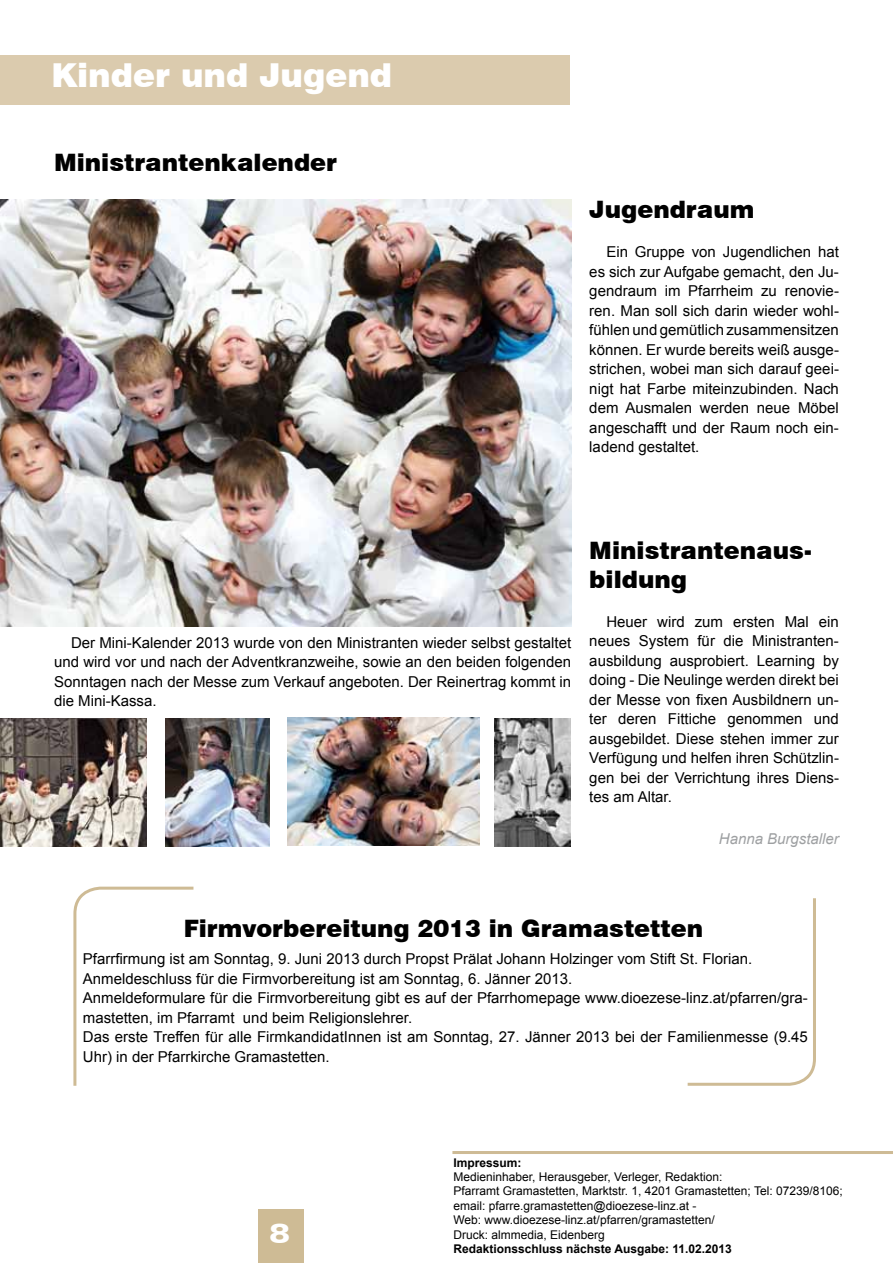
<style>
.page{position:relative;width:893px;height:1263px;background:#fff}
.page>*{position:absolute;margin:0;border:0;box-sizing:border-box;transform-origin:0 0}
.t1{font:900 33px "Swiss 721 BT";color:#fff}
.t2{font:900 expanded 27px "Zurich BT";color:#fff}
.t3{font:900 24px/28.8px "Swiss 721 BT";color:#000}
.t4{font:15px/19.5px "Arial";color:#000;text-align:justify}
.t5{font:italic 15px "Arial";color:#9ea0a2}
.t6{font:12px/14.4px "Arial";color:#000}
.t7{font:700 12px "Arial";color:#000}
</style>
<div class="page">
<img style="left:0;top:200px;width:571px;height:427px">
<img style="left:0;top:719px;width:147px;height:127px">
<img style="left:166px;top:719px;width:104px;height:127px">
<img style="left:494px;top:719px;width:76px;height:127px">
<img style="left:287px;top:718px;width:192px;height:127px">
<div style="left:258px;top:1209px;width:45px;height:54px;background:#cebb95"></div>
<div style="left:0;top:55px;width:570px;height:49px;background:#dbcbae"></div>
<hr style="left:452px;top:1151px;width:441px;height:3px;background:#cebb95">
<svg style="left:687px;top:898px;width:129px;height:188px"></svg>
<svg style="left:73px;top:886px;width:121px;height:200px"></svg>
<h1 class="t1" style="left:51px;top:56px;width:342px">Kinder und Jugend</h1>
<h3 class="t3" style="left:54px;top:148px;width:285px">Ministrantenkalender</h3>
<h3 class="t3" style="left:589px;top:195px;width:167px">Jugendraum</h3>
<p class="t4" style="left:589px;top:242px;width:251px;text-indent:17px">Ein Gruppe von Jugendlichen hat es sich zur Aufgabe gemacht, den Ju&shy;gendraum im Pfarrheim zu renovie&shy;ren. Man soll sich darin wieder wohl&shy;fühlen und gemütlich zusammensitzen können. Er wurde bereits weiß ausge&shy;strichen, wobei man sich darauf geei&shy;nigt hat Farbe miteinzubinden. Nach dem Ausmalen werden neue Möbel angeschafft und der Raum noch ein&shy;ladend gestaltet.</p>
<p class="t4" style="left:54px;top:633px;width:519px;text-indent:17px">Der Mini-Kalender 2013 wurde von den Ministranten wieder selbst gestaltet und wird vor und nach der Adventkranzweihe, sowie an den beiden folgenden Sonntagen nach der Messe zum Verkauf angeboten. Der Reinertrag kommt in die Mini-Kassa.</p>
<h3 class="t3" style="left:589px;top:536px;width:224px">Ministrantenaus&shy;bildung</h3>
<p class="t4" style="left:589px;top:612px;width:251px;text-indent:17px">Heuer wird zum ersten Mal ein neues System für die Ministranten&shy;ausbildung ausprobiert. Learning by doing - Die Neulinge werden direkt bei der Messe von fixen Ausbildnern un&shy;ter deren Fittiche genommen und ausgebildet. Diese stehen immer zur Verfügung und helfen ihren Schützlin&shy;gen bei der Verrichtung ihres Diens&shy;tes am Altar.</p>
<p class="t5" style="left:719px;top:829px;width:122px">Hanna Burgstaller</p>
<h3 class="t3" style="left:184px;top:914px;width:521px">Firmvorbereitung 2013 in Gramastetten</h3>
<p class="t4" style="left:83px;top:949px;width:726px;text-align:left">Pfarrfirmung ist am Sonntag, 9. Juni 2013 durch Propst Prälat Johann Holzinger vom Stift St. Florian.<br>Anmeldeschluss für die Firmvorbereitung ist am Sonntag, 6. Jänner 2013.<br>Anmeldeformulare für die Firmvorbereitung gibt es auf der Pfarrhomepage www.dioezese-linz.at/pfarren/gra&shy;mastetten, im Pfarramt und beim Religionslehrer.<br>Das erste Treffen für alle FirmkandidatInnen ist am Sonntag, 27. Jänner 2013 bei der Familienmesse (9.45<br>Uhr) in der Pfarrkirche Gramastetten.</p>
<h2 class="t2" style="left:270px;top:1217px;width:22px">8</h2>
<p class="t7" style="left:453px;top:1154px;width:70px">Impressum:</p>
<p class="t6" style="left:453px;top:1169px;width:391px">Medieninhaber, Herausgeber, Verleger, Redaktion:<br>Pfarramt Gramastetten, Marktstr. 1, 4201 Gramastetten; Tel: 07239/8106; email: pfarre.gramastetten@dioezese-linz.at -<br>Web: www.dioezese-linz.at/pfarren/gramastetten/<br>Druck: almmedia, Eidenberg</p>
<p class="t7" style="left:453px;top:1241px;width:280px">Redaktionsschluss nächste Ausgabe: 11.02.2013</p>
</div>
